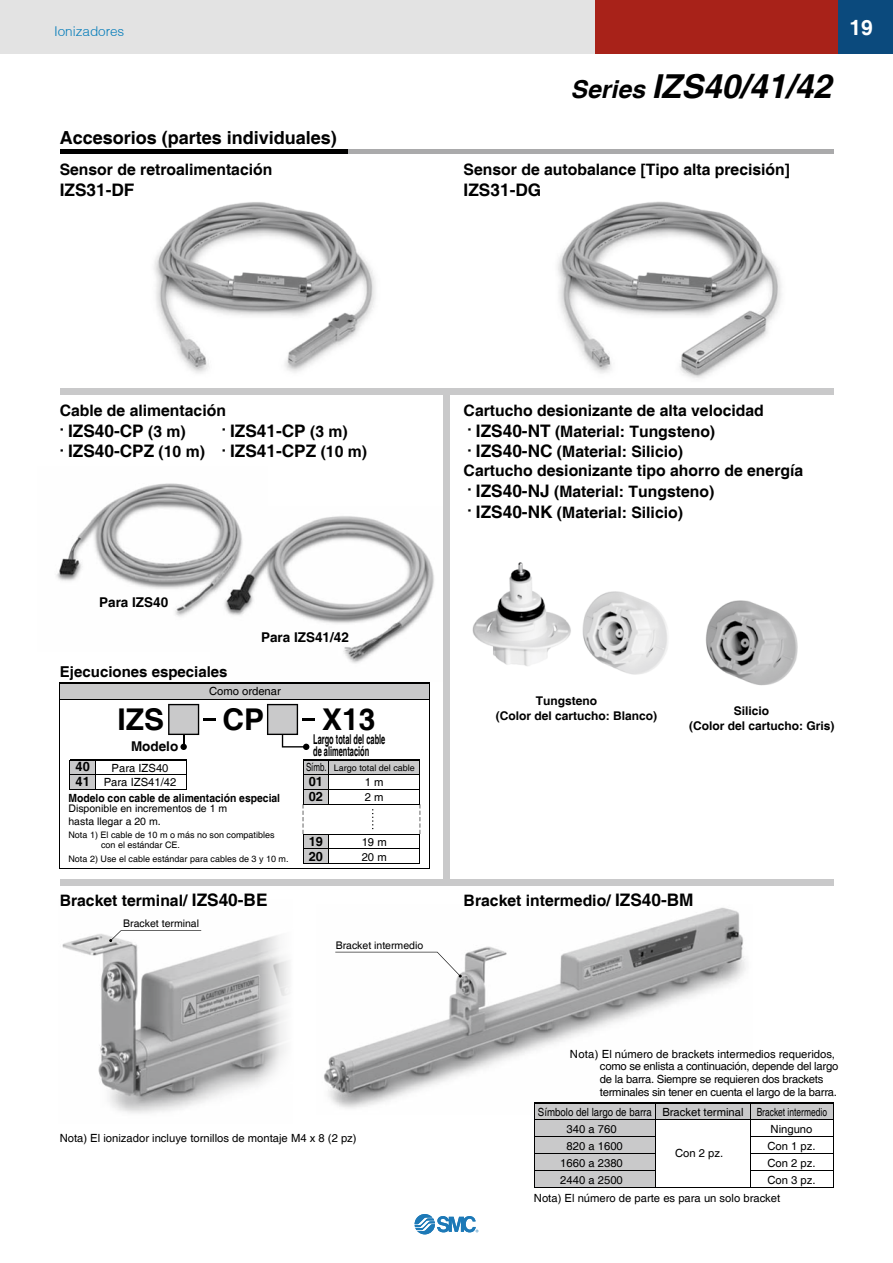
<style>
.page{position:relative;width:893px;height:1263px;background:#fff}
.page>*{position:absolute;margin:0;border:0;box-sizing:border-box;transform-origin:0 0}
.t1{font:italic 700 33px "Helvetica";color:#000}
.t2{font:700 30px "Helvetica";color:#000}
.t3{font:700 21px "Helvetica";color:#fff}
.t4{font:700 18px "Helvetica";color:#000}
.t5{font:700 17.25px/20.7px "Helvetica";color:#000}
.t6{font:700 15.75px/20.7px "Helvetica";color:#000}
.t7{font:700 15px "Helvetica";color:#000}
.t8{font:700 13.5px/12px "Helvetica";color:#000;scale:.55 1}
.t9{font:700 13.5px "Helvetica";color:#000}
.t10{font:300 13.5px "Helvetica";color:#067dba}
.t11{font:700 12.75px/14.9px "Helvetica";color:#000}
.t12{font:700 12px/15px "Helvetica";color:#000}
.t13{font:11.25px/17px "Helvetica";color:#000}
.t14{font:11.25px/12.8px "Helvetica";letter-spacing:-.02em;color:#000}
.t15{font:11.25px "Helvetica";color:#000;scale:.86 1}
.t16{font:700 11.25px "Helvetica";color:#000;scale:.92 1}
.t17{font:11.25px "Helvetica";color:#000;scale:.71 1}
.t18{font:10.5px/12.6px "Helvetica";color:#000}
.t19{font:9px/10.8px "Helvetica";color:#000}
.s1{font-size:24.75px}
.s2{font-size:15.75px}
.s3{font-size:17.25px}
</style>
<div class="page">
<div style="left:595px;top:0;width:244px;height:54px;background:#a82219"></div>
<div style="left:0;top:0;width:595px;height:54px;background:#e3e3e3"></div>
<div style="left:838px;top:0;width:55px;height:54px;background:#0b4a7d"></div>
<svg style="left:415px;top:1214px;width:63px;height:20px"></svg>
<img style="left:538px;top:201px;width:254px;height:188px">
<img style="left:154px;top:202px;width:222px;height:171px">
<img style="left:56px;top:483px;width:378px;height:181px">
<img style="left:324px;top:907px;width:422px;height:202px">
<img style="left:62px;top:930px;width:194px;height:184px">
<img style="left:705px;top:600px;width:93px;height:86px">
<img style="left:472px;top:562px;width:196px;height:113px">
<div style="left:60px;top:389px;width:774px;height:6px;background:#c9c9ca"></div>
<div style="left:443px;top:392px;width:7px;height:490px;background:#c9c9ca"></div>
<div style="left:60px;top:879px;width:774px;height:6px;background:#c9c9ca"></div>
<svg style="left:109px;top:930px;width:92px;height:12px"></svg>
<svg style="left:335px;top:952px;width:127px;height:25px"></svg>
<hr style="left:60px;top:149px;width:774px;height:4px;background:#aaaaab">
<hr style="left:60px;top:149px;width:287px;height:4px;background:#000">
<div style="left:534px;top:1102px;width:300px;height:17px;background:#c9c9ca"></div>
<div style="left:534px;top:1103px;width:121px;height:85px;background:#c9c9ca"></div>
<hr style="left:534px;top:1102px;width:300px;height:1px;background:#000">
<hr style="left:534px;top:1119px;width:300px;height:1px;background:#000">
<hr style="left:534px;top:1136px;width:121px;height:1px;background:#000">
<hr style="left:534px;top:1153px;width:121px;height:1px;background:#000">
<hr style="left:534px;top:1170px;width:121px;height:1px;background:#000">
<hr style="left:751px;top:1136px;width:83px;height:1px;background:#000">
<hr style="left:751px;top:1153px;width:83px;height:1px;background:#000">
<hr style="left:751px;top:1170px;width:83px;height:1px;background:#000">
<hr style="left:534px;top:1187px;width:300px;height:1px;background:#000">
<hr style="left:534px;top:1103px;width:1px;height:85px;background:#000">
<hr style="left:655px;top:1103px;width:1px;height:85px;background:#000">
<hr style="left:750px;top:1103px;width:1px;height:85px;background:#000">
<hr style="left:833px;top:1103px;width:1px;height:85px;background:#000">
<div style="left:60px;top:682px;width:370px;height:17px;background:#c9c9ca"></div>
<hr style="left:60px;top:682px;width:370px;height:1px;background:#000">
<hr style="left:60px;top:699px;width:370px;height:1px;background:#000">
<hr style="left:60px;top:682px;width:1px;height:187px;background:#000">
<hr style="left:430px;top:682px;width:1px;height:187px;background:#000">
<div style="left:303px;top:760px;width:117px;height:14px;background:#c9c9ca"></div>
<div style="left:303px;top:774px;width:26px;height:30px;background:#c9c9ca"></div>
<div style="left:303px;top:834px;width:26px;height:30px;background:#c9c9ca"></div>
<hr style="left:303px;top:759px;width:117px;height:1px;background:#000">
<hr style="left:303px;top:834px;width:1px;height:30px;background:#000">
<hr style="left:303px;top:760px;width:1px;height:44px;background:#000">
<svg style="left:303px;top:805px;width:1px;height:29px"></svg>
<hr style="left:328px;top:760px;width:1px;height:44px;background:#000">
<hr style="left:328px;top:834px;width:1px;height:30px;background:#000">
<hr style="left:420px;top:834px;width:1px;height:30px;background:#000">
<hr style="left:420px;top:760px;width:1px;height:44px;background:#000">
<svg style="left:420px;top:804px;width:1px;height:30px"></svg>
<hr style="left:303px;top:774px;width:117px;height:1px;background:#000">
<hr style="left:303px;top:789px;width:117px;height:1px;background:#000">
<hr style="left:303px;top:804px;width:117px;height:1px;background:#000">
<hr style="left:303px;top:834px;width:117px;height:1px;background:#000">
<hr style="left:303px;top:849px;width:117px;height:1px;background:#000">
<hr style="left:303px;top:863px;width:117px;height:1px;background:#000">
<hr style="left:60px;top:868px;width:370px;height:1px;background:#000">
<svg style="left:267px;top:704px;width:47px;height:46px"></svg>
<div style="left:70px;top:760px;width:25px;height:29px;background:#c9c9ca"></div>
<hr style="left:70px;top:759px;width:117px;height:1px;background:#000">
<svg style="left:95px;top:760px;width:1px;height:29px"></svg>
<hr style="left:70px;top:774px;width:117px;height:1px;background:#000">
<div style="left:180px;top:744px;width:7px;height:6px;background:#000;border-radius:50%"></div>
<hr style="left:70px;top:789px;width:117px;height:1px;background:#000">
<svg style="left:168px;top:704px;width:48px;height:43px"></svg>
<svg style="left:256px;top:935px;width:33px;height:151px"></svg>
<p class="t10" style="left:54px;top:23px;width:72px">Ionizadores</p>
<h3 class="t3" style="left:849px;top:15px;width:25px">19</h3>
<p class="t4" style="left:60px;top:127px;width:279px">Accesorios (partes individuales)</p>
<p class="t6" style="left:60px;top:160px;width:214px">Sensor de retroalimentación</p>
<p class="t5" style="left:60px;top:180px;width:76px">IZS31-DF</p>
<h1 class="t1" style="left:571px;top:66px;width:262px"><span class="s1">Series</span> IZS40/41/42</h1>
<p class="t6" style="left:464px;top:160px;width:328px">Sensor de autobalance [Tipo alta precisión]</p>
<p class="t5" style="left:464px;top:180px;width:79px">IZS31-DG</p>
<p class="t6" style="left:60px;top:401px;width:168px">Cable de alimentación</p>
<p class="t5" style="left:60px;top:421px;width:128px"><span class="s2">·</span> IZS40-CP <span class="s2">(3 m)</span></p>
<p class="t5" style="left:60px;top:421px;width:309px;text-indent:162px"><span class="s2">·</span> IZS41-CP <span class="s2">(3 m)<br>·</span> IZS40-CPZ <span class="s2">(10 m) ·</span> IZS41-CPZ <span class="s2">(10 m)</span></p>
<p class="t9" style="left:99px;top:594px;width:71px">Para IZS40</p>
<p class="t7" style="left:60px;top:663px;width:169px">Ejecuciones especiales</p>
<p class="t9" style="left:261px;top:628px;width:89px">Para IZS41/42</p>
<p class="t13" style="left:209px;top:683px;width:73px">Como ordenar</p>
<h2 class="t2" style="left:118px;top:702px;width:48px">IZS</h2>
<h2 class="t2" style="left:222px;top:702px;width:43px">CP</h2>
<h2 class="t2" style="left:322px;top:702px;width:55px">X13</h2>
<p class="t9" style="left:131px;top:738px;width:49px">Modelo</p>
<p class="t11" style="left:76px;top:760px;width:16px">40<br>41</p>
<p class="t13" style="left:104px;top:760px;width:74px;line-height:14.9px;text-align:center">Para IZS40<br>Para IZS41/42</p>
<p class="t16" style="left:68px;top:791px;width:232px">Modelo con cable de alimentación especial</p>
<p class="t18" style="left:68px;top:803px;width:160px">Disponible en incrementos de 1 m hasta llegar a 20 m.</p>
<p class="t19" style="left:101px;top:829px;width:175px;text-indent:-33px">Nota 1) El cable de 10 m o más no son compatibles con el estándar CE.</p>
<p class="t19" style="left:68px;top:853px;width:222px">Nota 2) Use el cable estándar para cables de 3 y 10 m.</p>
<p class="t8" style="left:313px;top:733px;width:133px">Largo total del cable de alimentación</p>
<p class="t17" style="left:306px;top:761px;width:31px">Símb.</p>
<p class="t11" style="left:309px;top:775px;width:16px">01<br>02</p>
<p class="t11" style="left:309px;top:834px;width:16px">19<br>20</p>
<p class="t19" style="left:334px;top:763px;width:83px">Largo total del cable</p>
<p class="t13" style="left:365px;top:775px;width:20px;line-height:14.9px">1 m<br>2 m</p>
<p class="t13" style="left:362px;top:835px;width:27px;line-height:14.9px">19 m<br>20 m</p>
<p class="t6" style="left:464px;top:401px;width:302px">Cartucho desionizante de alta velocidad · <span class="s3">IZS40-NT</span> (Material: Tungsteno)<br>· <span class="s3">IZS40-NC</span> (Material: Silicio)</p>
<p class="t6" style="left:464px;top:461px;width:341px">Cartucho desionizante tipo ahorro de energía · <span class="s3">IZS40-NJ</span> (Material: Tungsteno)<br>· <span class="s3">IZS40-NK</span> (Material: Silicio)</p>
<p class="t12" style="left:496px;top:694px;width:163px;text-indent:40px">Tungsteno<br>(Color del cartucho: Blanco)</p>
<p class="t12" style="left:689px;top:704px;width:147px;text-indent:45px">Silicio<br>(Color del cartucho: Gris)</p>
<p class="t6" style="left:60px;top:891px;width:209px">Bracket terminal/ <span class="s3">IZS40-BE</span></p>
<p class="t6" style="left:464px;top:891px;width:232px">Bracket intermedio/ <span class="s3">IZS40-BM</span></p>
<p class="t18" style="left:123px;top:917px;width:77px">Bracket terminal</p>
<p class="t18" style="left:336px;top:939px;width:89px">Bracket intermedio</p>
<p class="t13" style="left:60px;top:1130px;width:298px">Nota) El ionizador incluye tornillos de montaje M4 x 8 (2 pz)</p>
<p class="t14" style="left:600px;top:1047px;width:240px;text-indent:-30px">Nota) El número de brackets intermedios requeridos, como se enlista a continuación, depende del largo de la barra. Siempre se requieren dos brackets terminales sin tener en cuenta el largo de la barra.</p>
<p class="t15" style="left:538px;top:1105px;width:338px">Símbolo del largo de barra Bracket terminal Bracket intermedio</p>
<p class="t13" style="left:675px;top:1145px;width:50px">Con 2 pz.</p>
<p class="t13" style="left:767px;top:1120px;width:50px">Ninguno<br>Con 1 pz.<br>Con 2 pz.<br>Con 3 pz.</p>
<p class="t13" style="left:560px;top:1120px;width:64px;text-align:center">340 a 760<br>820 a 1600<br>1660 a 2380<br>2440 a 2500</p>
<p class="t13" style="left:534px;top:1189px;width:248px">Nota) El número de parte es para un solo bracket</p>
</div>
